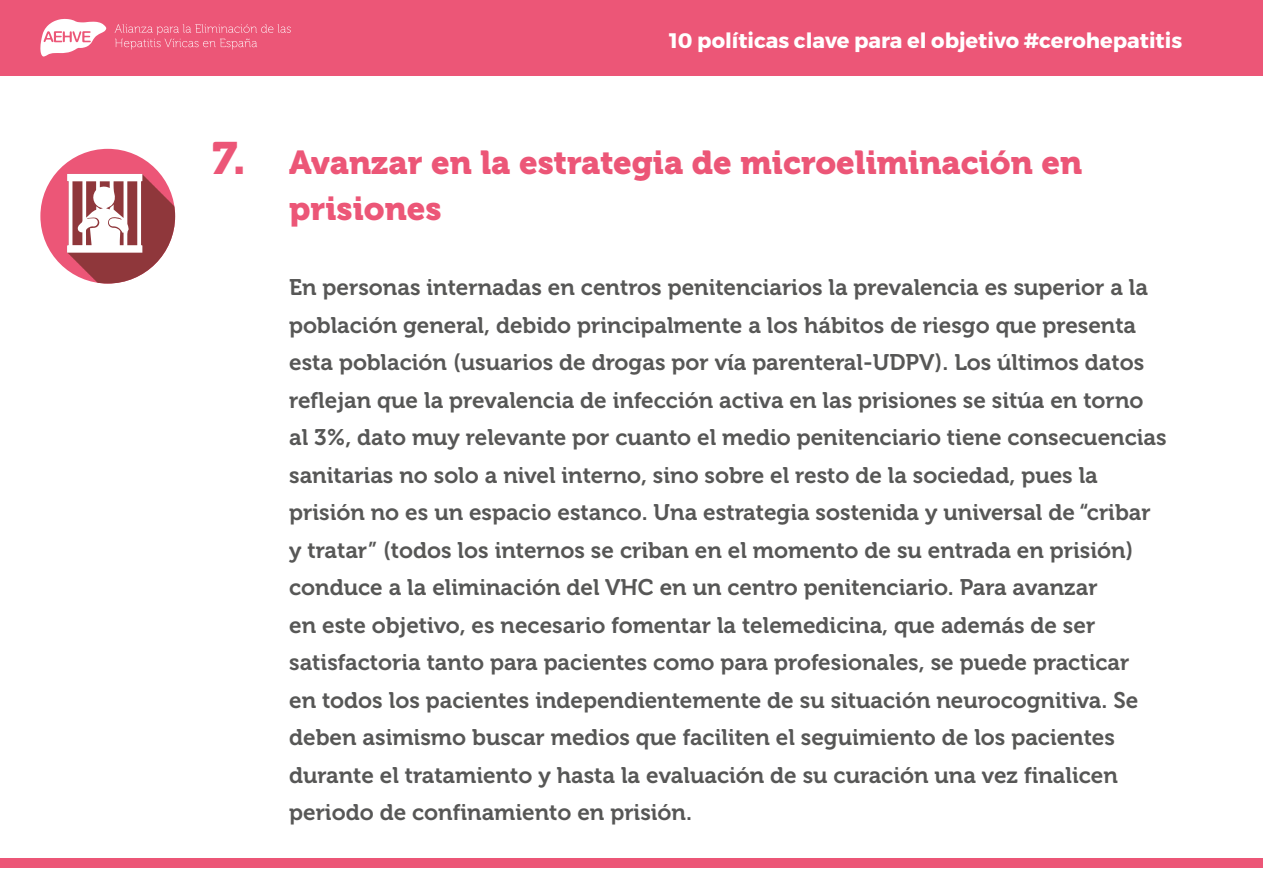
<style>
.page{position:relative;width:1263px;height:893px;background:#fff}
.page>*{position:absolute;margin:0;border:0;box-sizing:border-box;transform-origin:0 0}
.t1{font:33px/46.5px "Museo 900";color:#ec5677}
.t2{font:22.5px/37.5px "Museo 700";color:#575756}
.t3{font:700 21px "Montserrat";color:#fff}
.s1{font-size:45px}
</style>
<div class="page">
<div style="left:0;top:0;width:1263px;height:75px;background:#ec5677"></div>
<div style="left:0;top:858px;width:1263px;height:10px;background:#ec5677"></div>
<svg style="left:40px;top:19px;width:66px;height:38px"></svg>
<svg style="left:115px;top:24px;width:176px;height:26px"></svg>
<div style="left:40px;top:149px;width:135px;height:135px;background:#ec5677;border-radius:50%"></div>
<svg style="left:67px;top:174px;width:108px;height:110px"></svg>
<p class="t3" style="left:669px;top:24px;width:514px">10 políticas clave para el objetivo #cerohepatitis</p>
<p class="t1" style="left:289px;top:139px;width:795px;text-indent:-77px"><span class="s1">7.</span> Avanzar en la estrategia de microeliminación en prisiones</p>
<p class="t2" style="left:289px;top:269px;width:879px">En personas internadas en centros penitenciarios la prevalencia es superior a la población general, debido principalmente a los hábitos de riesgo que presenta esta población (usuarios de drogas por vía parenteral-UDPV). Los últimos datos reflejan que la prevalencia de infección activa en las prisiones se sitúa en torno al 3%, dato muy relevante por cuanto el medio penitenciario tiene consecuencias sanitarias no solo a nivel interno, sino sobre el resto de la sociedad, pues la prisión no es un espacio estanco. Una estrategia sostenida y universal de “cribar y tratar” (todos los internos se criban en el momento de su entrada en prisión) conduce a la eliminación del VHC en un centro penitenciario. Para avanzar<br>en este objetivo, es necesario fomentar la telemedicina, que además de ser satisfactoria tanto para pacientes como para profesionales, se puede practicar<br>en todos los pacientes independientemente de su situación neurocognitiva. Se deben asimismo buscar medios que faciliten el seguimiento de los pacientes durante el tratamiento y hasta la evaluación de su curación una vez finalicen periodo de confinamiento en prisión.</p>
</div>
